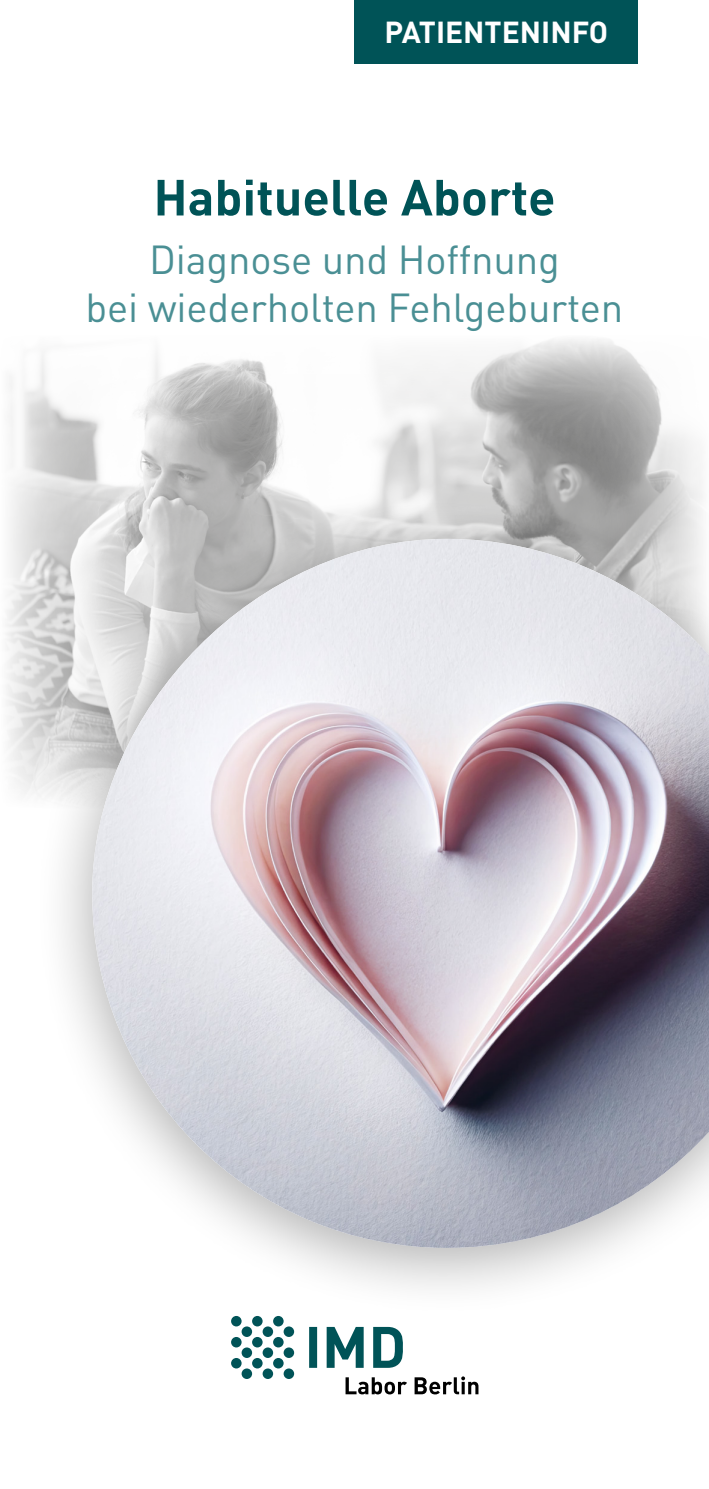
<style>
.page{position:relative;width:709px;height:1489px;background:#fff}
.page>*{position:absolute;margin:0;border:0;box-sizing:border-box;transform-origin:0 0}
.t1{font:700 50px "DIN Pro";color:#005357}
.t2{font:40px/48px "DIN Pro";letter-spacing:-.005em;color:#4a8f94;text-align:center}
.t3{font:700 30px "DIN Pro";color:#fff}
</style>
<div class="page">
<div style="left:354px;top:0;width:284px;height:64px;background:#005357"></div>
<svg style="left:309px;top:1326px;width:94px;height:41px"></svg>
<svg style="left:345px;top:1376px;width:133px;height:18px"></svg>
<svg style="left:231px;top:1316px;width:63px;height:62px"></svg>
<img style="left:6px;top:339px;width:697px;height:455px">
<div style="left:33px;top:497px;width:676px;height:819px;background:#000;opacity:.3"></div>
<img style="left:92px;top:539px;width:617px;height:708px">
<p class="t3" style="left:384px;top:8px;width:225px">PATIENTENINFO</p>
<p class="t1" style="left:153px;top:156px;width:403px">Habituelle Aborte</p>
<p class="t2" style="left:86px;top:232px;width:539px">Diagnose und Hoffnung<br>bei wiederholten Fehlgeburten</p>
</div>
